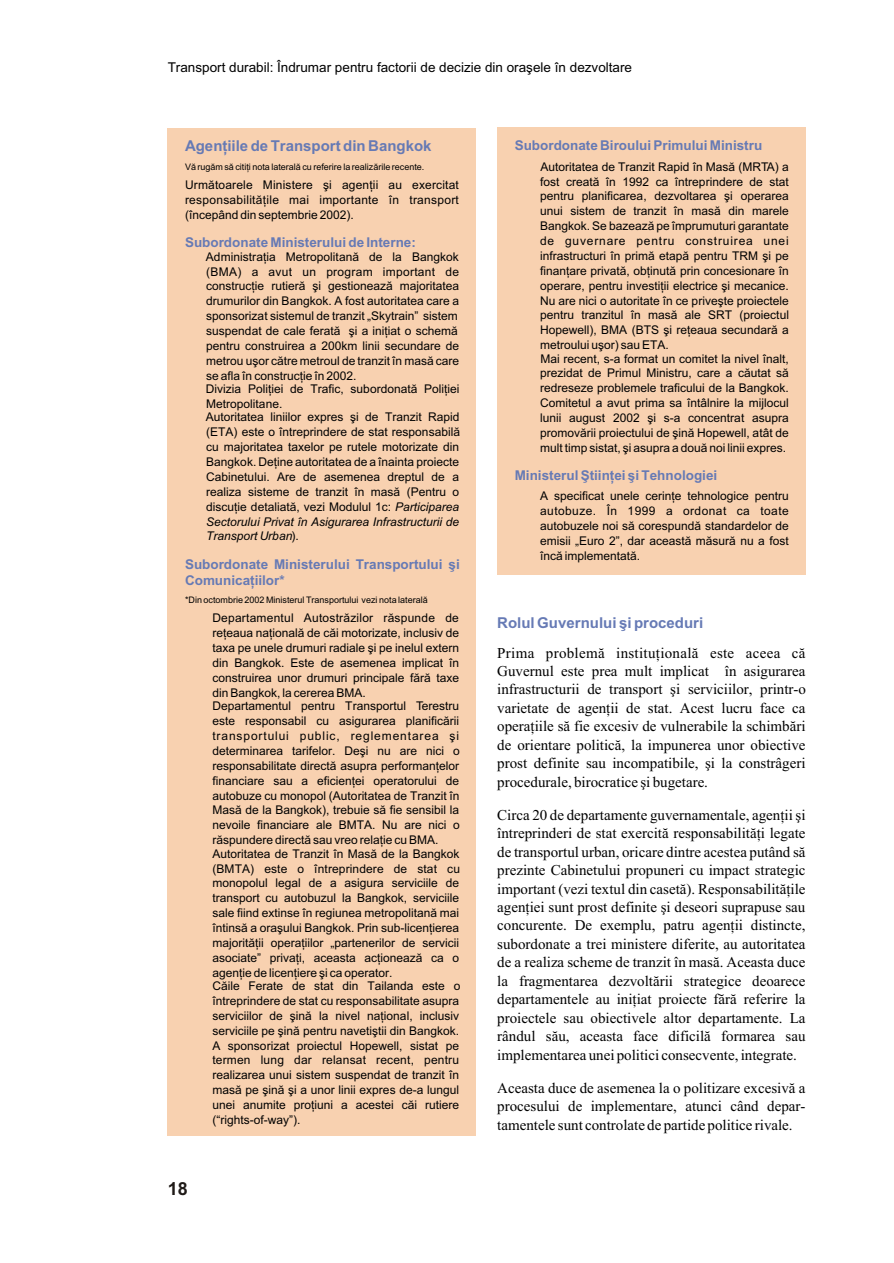
<style>
.page{position:relative;width:894px;height:1263px;background:#fff}
.page>*{position:absolute;margin:0;border:0;box-sizing:border-box;transform-origin:0 0}
.t1{font:700 18px "Arial CE";color:#1f1a17}
.t2{font:15px/18.5px "Times New Roman CE";color:#000;text-align:justify}
.t3{font:700 15px "Arial CE";color:#667ab5}
.t4{font:700 13.5px/16.8px "Arial CE";color:#667ab5}
.t5{font:13.5px "Arial CE";color:#000}
.t6{font:12px/14.9px "Arial CE";color:#000;text-align:justify}
.t7{font:9px "Arial CE";color:#000}
.s1{font-style:italic}
</style>
<div class="page">
<div style="left:168px;top:128px;width:308px;height:1007px;background:#f8d1b0"></div>
<div style="left:497px;top:128px;width:308px;height:447px;background:#f8d1b0"></div>
<p class="t5" style="left:168px;top:60px;width:466px">Transport durabil: Îndrumar pentru factorii de decizie din oraºele în dezvoltare</p>
<p class="t3" style="left:185px;top:138px;width:248px">Agenþiile de Transport din Bangkok</p>
<p class="t7" style="left:185px;top:161px;width:241px">Vã rugãm sã citiþi nota lateralã cu referire la realizãrile recente.</p>
<p class="t6" style="left:185px;top:178px;width:275px">Urmãtoarele Ministere ºi agenþii au exercitat responsabilitãþile mai importante în transport (începând din septembrie 2002).</p>
<p class="t6" style="left:206px;top:250px;width:255px">Administraþia Metropolitanã de la Bangkok (BMA) a avut un program important de construcþie rutierã ºi gestioneazã majoritatea drumurilor din Bangkok. A fost autoritatea care a sponsorizat sistemul de tranzit „Skytrain” sistem suspendat de cale feratã ºi a iniþiat o schemã pentru construirea a 200km linii secundare de metrou uºor cãtre metroul de tranzit în masã care se afla în construcþie în 2002.</p>
<p class="t6" style="left:206px;top:382px;width:255px">Divizia Poliþiei de Trafic, subordonatã Poliþiei<br>Metropolitane.</p>
<p class="t6" style="left:206px;top:410px;width:256px">Autoritatea liniilor expres ºi de Tranzit Rapid (ETA) este o întreprindere de stat responsabilã cu majoritatea taxelor pe rutele motorizate din Bangkok. Deþine autoritatea de a înainta proiecte Cabinetului. Are de asemenea dreptul de a realiza sisteme de tranzit în masã (Pentru o discuþie detaliatã, vezi Modulul 1c: <span class="s1">Participarea Sectorului Privat în Asigurarea Infrastructurii de Transport Urban</span>).</p>
<p class="t4" style="left:185px;top:234px;width:232px">Subordonate Ministerului de Interne:</p>
<p class="t4" style="left:185px;top:556px;width:276px">Subordonate Ministerului Transportului ºi<br>Comunicaþiilor*</p>
<p class="t7" style="left:185px;top:595px;width:244px">*Din octombrie 2002 Ministerul Transportului vezi nota lateralã</p>
<p class="t6" style="left:212px;top:611px;width:248px">Departamentul Autostrãzilor rãspunde de reþeaua naþionalã de cãi motorizate, inclusiv de taxa pe unele drumuri radiale ºi pe inelul extern din Bangkok. Este de asemenea implicat în construirea unor drumuri principale fãrã taxe din Bangkok, la cererea BMA.</p>
<p class="t6" style="left:212px;top:699px;width:249px">Departamentul pentru Transportul Terestru este responsabil cu asigurarea planificãrii transportului public, reglementarea ºi determinarea tarifelor. Deºi nu are nici o responsabilitate directã asupra performanþelor financiare sau a eficienþei operatorului de autobuze cu monopol (Autoritatea de Tranzit în Masã de la Bangkok), trebuie sã fie sensibil la nevoile financiare ale BMTA. Nu are nici o rãspundere directã sau vreo relaþie cu BMA.</p>
<p class="t6" style="left:212px;top:847px;width:249px">Autoritatea de Tranzit în Masã de la Bangkok (BMTA) este o întreprindere de stat cu monopolul legal de a asigura serviciile de transport cu autobuzul la Bangkok, serviciile sale fiind extinse în regiunea metropolitanã mai întinsã a oraºului Bangkok. Prin sub-licenþierea majoritãþii operaþiilor „partenerilor de servicii asociate” privaþi, aceasta acþioneazã ca o agenþie de licenþiere ºi ca operator.</p>
<p class="t6" style="left:212px;top:979px;width:250px">Cãile Ferate de stat din Tailanda este o întreprindere de stat cu responsabilitate asupra serviciilor de ºinã la nivel naþional, inclusiv serviciile pe ºinã pentru navetiºtii din Bangkok.<br>A sponsorizat proiectul Hopewell, sistat pe termen lung dar relansat recent, pentru realizarea unui sistem suspendat de tranzit în masã pe ºinã ºi a unor linii expres de-a lungul unei anumite proþiuni a acestei cãi rutiere (“rights-of-way”).</p>
<h1 class="t1" style="left:168px;top:1178px;width:22px">18</h1>
<p class="t4" style="left:515px;top:138px;width:249px">Subordonate Biroului Primului Ministru</p>
<p class="t6" style="left:540px;top:160px;width:250px">Autoritatea de Tranzit Rapid în Masã (MRTA) a fost creatã în 1992 ca întreprindere de stat pentru planificarea, dezvoltarea ºi operarea unui sistem de tranzit în masã din marele Bangkok. Se bazeazã pe împrumuturi garantate de guvernare pentru construirea unei infrastructuri în primã etapã pentru TRM ºi pe finanþare privatã, obþinutã prin concesionare în operare, pentru investiþii electrice ºi mecanice.<br>Nu are nici o autoritate în ce priveºte proiectele pentru tranzitul în masã ale SRT (proiectul Hopewell), BMA (BTS ºi reþeaua secundarã a metroului uºor) sau ETA.</p>
<p class="t6" style="left:540px;top:351px;width:250px">Mai recent, s-a format un comitet la nivel înalt, prezidat de Primul Ministru, care a cãutat sã redreseze problemele traficului de la Bangkok.<br>Comitetul a avut prima sa întâlnire la mijlocul lunii august 2002 ºi s-a concentrat asupra promovãrii proiectului de ºinã Hopewell, atât de mult timp sistat, ºi asupra a douã noi linii expres.</p>
<p class="t6" style="left:540px;top:489px;width:250px">A specificat unele cerinþe tehnologice pentru autobuze. În 1999 a ordonat ca toate autobuzele noi sã corespundã standardelor de emisii „Euro 2”, dar aceastã mãsurã nu a fost încã implementatã.</p>
<p class="t4" style="left:515px;top:468px;width:204px">Ministerul ªtiinþei ºi Tehnologiei</p>
<p class="t3" style="left:497px;top:614px;width:207px">Rolul Guvernului ºi proceduri</p>
<p class="t2" style="left:497px;top:643px;width:310px">Prima problemã instituþionalã este aceea cã Guvernul este prea mult implicat în asigurarea infrastructurii de transport ºi serviciilor, printr-o varietate de agenþii de stat. Acest lucru face ca operaþiile sã fie excesiv de vulnerabile la schimbãri de orientare politicã, la impunerea unor obiective prost definite sau incompatibile, ºi la constrâgeri procedurale, birocratice ºi bugetare.</p>
<p class="t2" style="left:497px;top:806px;width:310px">Circa 20 de departamente guvernamentale, agenþii ºi întreprinderi de stat exercitã responsabilitãþi legate de transportul urban, oricare dintre acestea putând sã prezinte Cabinetului propuneri cu impact strategic important (vezi textul din casetã). Responsabilitãþile agenþiei sunt prost definite ºi deseori suprapuse sau concurente. De exemplu, patru agenþii distincte, subordonate a trei ministere diferite, au autoritatea de a realiza scheme de tranzit în masã. Aceasta duce la fragmentarea dezvoltãrii strategice deoarece departamentele au iniþiat proiecte fãrã referire la proiectele sau obiectivele altor departamente. La rândul sãu, aceasta face dificilã formarea sau implementarea unei politici consecvente, integrate.</p>
<p class="t2" style="left:497px;top:1079px;width:310px">Aceasta duce de asemenea la o politizare excesivã a procesului de implementare, atunci când depar&shy;tamentele sunt controlate de partide politice rivale.</p>
</div>
